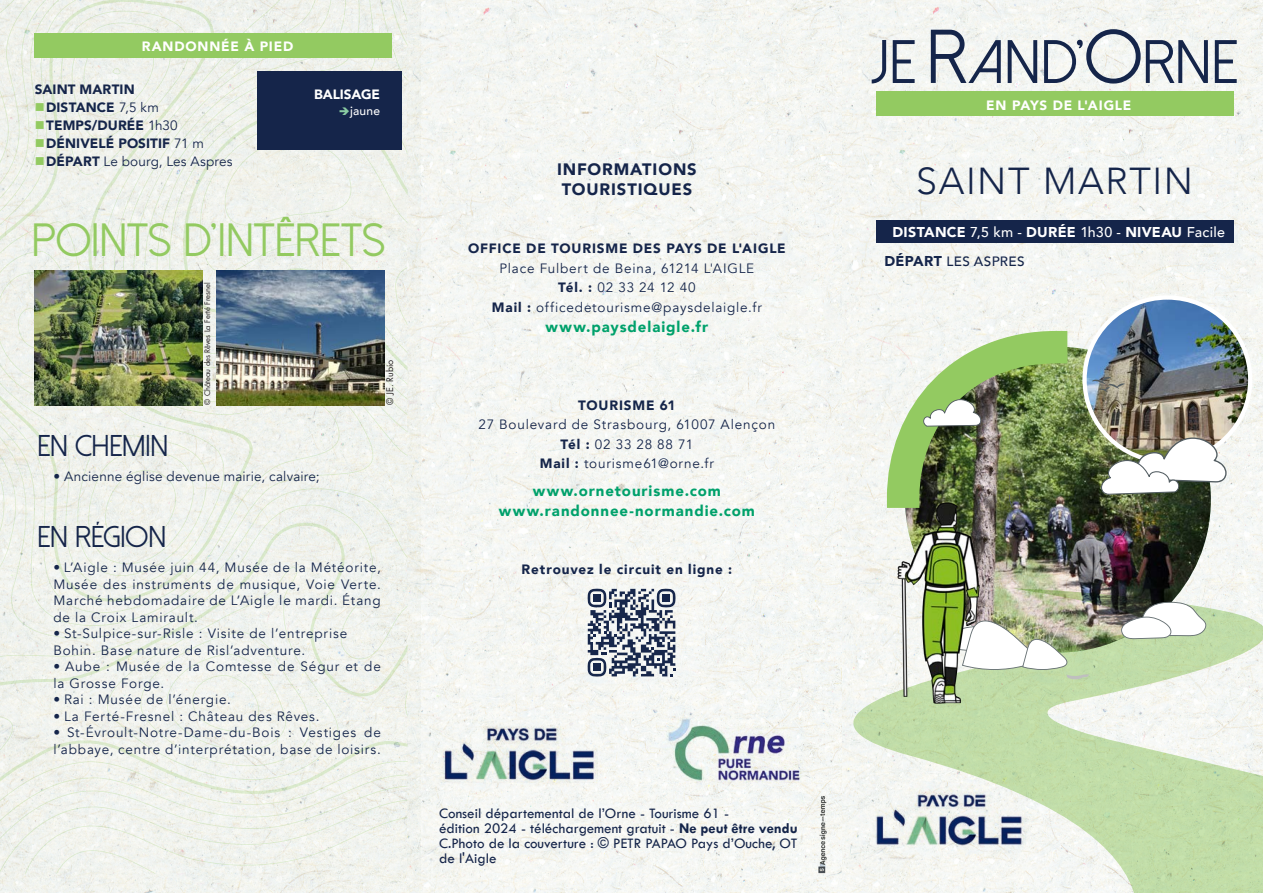
<style>
.page{position:relative;width:1263px;height:893px;background:#fff}
.page>*{position:absolute;margin:0;border:0;box-sizing:border-box;transform-origin:0 0}
.t1{font:61.2px "Dolce Vita";letter-spacing:.025em;color:#15254a}
.t2{font:46.5px "Dolce Vita";letter-spacing:.015em;color:#93ca61}
.t3{font:300 37.5px "Avenir";letter-spacing:.04em;color:#15254a}
.t4{font:30px "Dolce Vita";letter-spacing:.025em;color:#15254a}
.t5{font:900 16.5px/19.5px "Avenir";letter-spacing:.05em;color:#15254a}
.t6{font:15px/15px "Tw Cen";color:#15254a;text-align:justify}
.Style_de_paragraphe_4{font:900 15px "Avenir";letter-spacing:.065em;color:#00a16b}
.t7{font:900 14.25px "Avenir";letter-spacing:.02em;color:#fff}
.t8{font:13.5px/16.5px "Avenir";letter-spacing:.06em;color:#15254a}
.Style_de_paragraphe_4-2{font:900 13.5px "Avenir";letter-spacing:.05em;color:#15254a}
.t9{font:13.5px "Avenir";letter-spacing:.015em;color:#15254a}
.Style_de_paragraphe_4-3{font:900 13.5px "Avenir";letter-spacing:.01em;color:#15254a}
.t10{font:900 13.5px "Avenir";letter-spacing:.06em;color:#fff}
.t11{font:500 13.5px "Avenir";letter-spacing:.025em;color:#15254a}
.t12{font:900 13.5px "Avenir";color:#fff}
.t13{font:500 12px "Avenir";letter-spacing:.02em;color:#fff}
.t14{font:9px "Futura Std";color:#231f20}
.t15{font:7.5px "Futura Std";color:#231f20}
.s1{color:#93ca61}
.s2{font-weight:400}
.s3{font-weight:900}
.s4{color:#8bcda3}
.s5{font-weight:700}
.s6{font-size:76.05px}
.s7{font-weight:500}
.s8{font-weight:900;font-size:14.25px}
</style>
<div class="page">
<img style="left:421px;top:0;width:842px;height:893px">
<img style="left:905px;top:347px;width:306px;height:305px;border-radius:153px">
<img style="left:1084px;top:297px;width:166px;height:165px">
<img style="left:871px;top:314px;width:229px;height:226px">
<svg style="left:852px;top:588px;width:411px;height:305px;fill:#c3deaa"></svg>
<svg style="left:920px;top:388px;width:63px;height:39px"></svg>
<svg style="left:1092px;top:377px;width:33px;height:15px"></svg>
<svg style="left:1117px;top:602px;width:90px;height:37px"></svg>
<img style="left:1003px;top:612px;width:86px;height:67px">
<svg style="left:1009px;top:495px;width:4px;height:13px"></svg>
<img style="left:1098px;top:418px;width:132px;height:77px">
<img style="left:876px;top:482px;width:127px;height:238px">
<img style="left:0;top:0;width:421px;height:893px">
<svg style="left:253px;top:467px;width:155px;height:36px;fill:#f0f2ed"></svg>
<svg style="left:0;top:519px;width:408px;height:91px;fill:#eff2ed"></svg>
<svg style="left:253px;top:0;width:155px;height:439px;fill:#eff2ed"></svg>
<svg style="left:253px;top:117px;width:155px;height:269px;fill:#f0f2ed"></svg>
<svg style="left:395px;top:260px;width:13px;height:104px"></svg>
<svg style="left:375px;top:0;width:33px;height:95px"></svg>
<svg style="left:0;top:0;width:253px;height:609px;fill:#eff2ec"></svg>
<svg style="left:209px;top:221px;width:26px;height:346px;fill:#f0f2ed"></svg>
<svg style="left:99px;top:567px;width:245px;height:43px;fill:#f0f2ed"></svg>
<svg style="left:224px;top:139px;width:130px;height:89px"></svg>
<svg style="left:0;top:0;width:209px;height:593px"></svg>
<svg style="left:0;top:610px;width:408px;height:264px"></svg>
<img style="left:35px;top:271px;width:168px;height:135px">
<img style="left:216px;top:271px;width:168px;height:135px">
<img style="left:439px;top:717px;width:158px;height:65px">
<img style="left:663px;top:717px;width:152px;height:65px">
<img style="left:818px;top:796px;width:9px;height:78px">
<img style="left:842px;top:776px;width:214px;height:86px">
<div style="left:876px;top:220px;width:357px;height:23px;background:#15254a"></div>
<div style="left:876px;top:92px;width:357px;height:24px;background:#93ca61"></div>
<div style="left:257px;top:71px;width:144px;height:79px;background:#15254a"></div>
<div style="left:35px;top:33px;width:357px;height:25px;background:#93ca61"></div>
<svg style="left:588px;top:589px;width:87px;height:88px"></svg>
<div style="left:593px;top:594px;width:8px;height:8px;background:#17274b"></div>
<div style="left:662px;top:594px;width:8px;height:8px;background:#17274b"></div>
<div style="left:593px;top:663px;width:8px;height:8px;background:#17274b"></div>
<p class="t10" style="left:142px;top:35px;width:153px">RANDONNÉE À PIED</p>
<p class="Style_de_paragraphe_4-3" style="left:35px;top:78px;width:101px">SAINT MARTIN</p>
<p class="Style_de_paragraphe_4-3" style="left:35px;top:96px;width:126px"><span class="s1">■</span>DISTANCE <span class="s2">7,5 km</span></p>
<p class="Style_de_paragraphe_4-3" style="left:35px;top:114px;width:145px"><span class="s1">■</span>TEMPS/DURÉE <span class="s2">1h30</span></p>
<p class="Style_de_paragraphe_4-3" style="left:35px;top:132px;width:171px"><span class="s1">■</span>DÉNIVELÉ POSITIF <span class="s2">71 m</span></p>
<p class="t9" style="left:35px;top:154px;width:199px"><span class="s1">■</span><span class="s3">DÉPART</span> Le bourg, Les Aspres</p>
<p class="t12" style="left:314px;top:82px;width:68px">BALISAGE</p>
<p class="t13" style="left:339px;top:100px;width:43px"><span class="s4">➔</span>jaune</p>
<p class="t2" style="left:32px;top:217px;width:354px">POINTS D’INTÊRETS</p>
<p class="t15" style="left:203px;top:405px;width:124px;rotate:-90deg">© Château des Rêves La Ferté Fresnel</p>
<p class="t14" style="left:384px;top:405px;width:47px;rotate:-90deg">© JE. Rubio</p>
<p class="t4" style="left:38px;top:431px;width:132px">EN CHEMIN</p>
<p class="t9" style="left:53px;top:468px;width:268px">• Ancienne église devenue mairie, calvaire;</p>
<p class="t4" style="left:38px;top:522px;width:130px">EN RÉGION</p>
<p class="t8" style="left:53px;top:559px;width:329px;text-align:justify">• L’Aigle : Musée juin 44, Musée de la Météorite, Musée des instruments de musique, Voie Verte.<br>Marché hebdomadaire de L’Aigle le mardi. Étang de la Croix Lamirault.</p>
<p class="t8" style="left:53px;top:625px;width:295px">• St-Sulpice-sur-Risle : Visite de l’entreprise<br>Bohin. Base nature de Risl’adventure.</p>
<p class="t8" style="left:53px;top:658px;width:329px">• Aube : Musée de la Comtesse de Ségur et de la Grosse Forge.</p>
<p class="t8" style="left:53px;top:691px;width:179px">• Rai : Musée de l’énergie.</p>
<p class="t8" style="left:53px;top:708px;width:268px">• La Ferté-Fresnel : Château des Rêves.</p>
<p class="t8" style="left:53px;top:724px;width:329px">• St-Évroult-Notre-Dame-du-Bois : Vestiges de l’abbaye, centre d’interprétation, base de loisirs.</p>
<p class="t5" style="left:557px;top:160px;width:141px">INFORMATIONS<br>TOURISTIQUES</p>
<p class="Style_de_paragraphe_4-2" style="left:468px;top:237px;width:319px">OFFICE DE TOURISME DES PAYS DE L'AIGLE</p>
<p class="t8" style="left:499px;top:260px;width:256px">Place Fulbert de Beina, 61214 L'AIGLE</p>
<p class="t8" style="left:492px;top:278px;width:272px;line-height:19.5px;text-align:center"><span class="s3">Tél. :</span> 02 33 24 12 40<br><span class="s3">Mail :</span> officedetourisme@paysdelaigle.fr</p>
<p class="Style_de_paragraphe_4" style="left:546px;top:313px;width:164px">www.paysdelaigle.fr</p>
<p class="Style_de_paragraphe_4-2" style="left:578px;top:393px;width:99px">TOURISME 61</p>
<p class="t8" style="left:479px;top:416px;width:298px">27 Boulevard de Strasbourg, 61007 Alençon</p>
<p class="t8" style="left:560px;top:436px;width:134px"><span class="s3">Tél :</span> 02 33 28 88 71</p>
<p class="t8" style="left:540px;top:455px;width:176px"><span class="s3">Mail :</span> tourisme61@orne.fr</p>
<p class="Style_de_paragraphe_4" style="left:533px;top:478px;width:189px">www.ornetourisme.com</p>
<p class="Style_de_paragraphe_4" style="left:499px;top:497px;width:258px">www.randonnee-normandie.com</p>
<p class="Style_de_paragraphe_4-2" style="left:522px;top:558px;width:212px">Retrouvez le circuit en ligne :</p>
<p class="t6" style="left:439px;top:806px;width:292px">Conseil départemental de l’Orne - Tourisme 61 -</p>
<p class="t6" style="left:439px;top:821px;width:360px">édition 2024 - téléchargement gratuit - <span class="s5">Ne peut être vendu </span>C.Photo de la couverture : © PETR PAPAO Pays d’Ouche, OT de l'Aigle</p>
<p class="t1" style="left:872px;top:31px;width:367px">JE <span class="s6">R</span>AND’<span class="s6">O</span>RNE</p>
<p class="t10" style="left:986px;top:93px;width:147px">EN PAYS DE L'AIGLE</p>
<p class="t3" style="left:916px;top:159px;width:278px">SAINT MARTIN</p>
<p class="t7" style="left:892px;top:220px;width:334px">DISTANCE <span class="s7">7,5 km -</span> DURÉE <span class="s7">1h30 -</span> NIVEAU <span class="s7">Facile</span></p>
<p class="t11" style="left:884px;top:250px;width:142px"><span class="s8">DÉPART</span> LES ASPRES</p>
</div>
